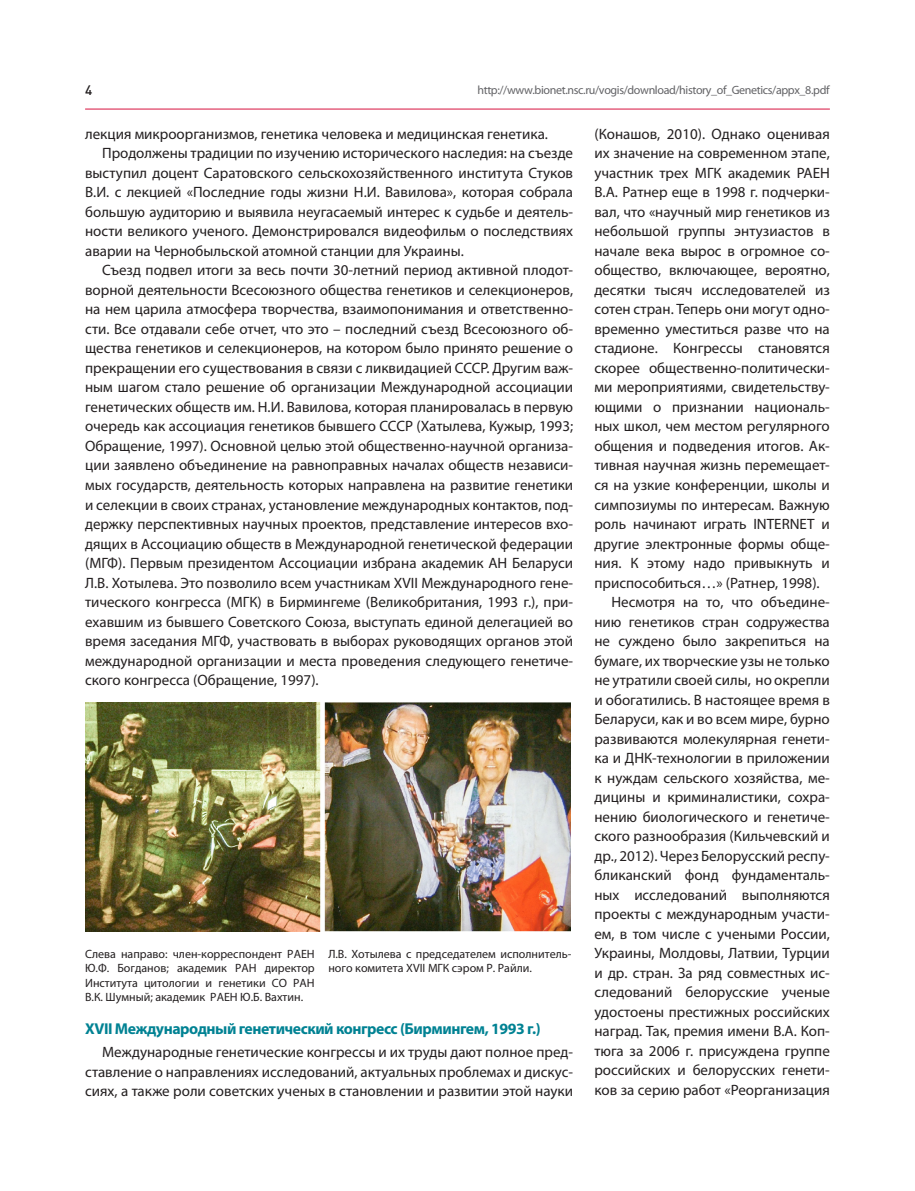
<style>
.page{position:relative;width:915px;height:1191px;background:#fff}
.page>*{position:absolute;margin:0;border:0;box-sizing:border-box;transform-origin:0 0}
.Подзаголовок{font:700 15.75px "Myriad Pro";letter-spacing:-.03em;color:#008293}
.Normal__Web{font:15px/19.5px "Myriad Pro";color:#231f20;text-align:justify}
.t1{font:500 13.5px "DIN Cyr";color:#231f20}
.Подпись_под_рисунком{font:12px/14.4px "Myriad Pro";color:#231f20;text-align:justify}
.t2{font:12px "Myriad Pro";letter-spacing:-.03em;color:#636366}
</style>
<div class="page">
<hr style="left:85px;top:109px;width:744px;height:1px;background:#d7123e">
<img style="left:85px;top:702px;width:485px;height:230px">
<p class="t1" style="left:85px;top:83px;width:9px">4</p>
<p class="t2" style="left:477px;top:83px;width:353px">http://www.bionet.nsc.ru/vogis/download/history_of_Genetics/appx_8.pdf</p>
<p class="Normal__Web" style="left:85px;top:124px;width:464px">лекция микроорганизмов, генетика человека и медицинская генетика.</p>
<p class="Normal__Web" style="left:85px;top:143px;width:489px;text-indent:17px">Продолжены традиции по изучению исторического наследия: на съезде выступил доцент Саратовского сельскохозяйственного института Стуков В.И. с лекцией «Последние годы жизни Н.И. Вавилова», которая собрала большую аудиторию и выявила неугасаемый интерес к судьбе и деятель&shy;ности великого ученого. Демонстрировался видеофильм о последствиях аварии на Чернобыльской атомной станции для Украины.</p>
<p class="Normal__Web" style="left:85px;top:260px;width:489px;text-indent:17px">Съезд подвел итоги за весь почти 30-летний период активной плодот&shy;ворной деятельности Всесоюзного общества генетиков и селекционеров, на нем царила атмосфера творчества, взаимопонимания и ответственно&shy;сти. Все отдавали себе отчет, что это – последний съезд Всесоюзного об&shy;щества генетиков и селекционеров, на котором было принято решение о прекращении его существования в связи с ликвидацией СССР. Другим важ&shy;ным шагом стало решение об организации Международной ассоциации генетических обществ им. Н.И. Вавилова, которая планировалась в первую очередь как ассоциация генетиков бывшего СССР (Хатылева, Кужыр, 1993; Обращение, 1997). Основной целью этой общественно-научной организа&shy;ции заявлено объединение на равноправных началах обществ независи&shy;мых государств, деятельность которых направлена на развитие генетики и селекции в своих странах, установление международных контактов, под&shy;держку перспективных научных проектов, представление интересов вхо&shy;дящих в Ассоциацию обществ в Международной генетической федерации (МГФ). Первым президентом Ассоциации избрана академик АН Беларуси Л.В. Хотылева. Это позволило всем участникам XVII Международного гене&shy;тического конгресса (МГК) в Бирмингеме (Великобритания, 1993 г.), при&shy;ехавшим из бывшего Советского Союза, выступать единой делегацией во время заседания МГФ, участвовать в выборах руководящих органов этой международной организации и места проведения следующего генетиче&shy;ского конгресса (Обращение, 1997).</p>
<p class="Normal__Web" style="left:594px;top:124px;width:237px">(Конашов, 2010). Однако оценивая их значение на современном этапе, участник трех МГК академик РАЕН В.А. Ратнер еще в 1998 г. подчерки&shy;вал, что «научный мир генетиков из небольшой группы энтузиастов в начале века вырос в огромное со&shy;общество, включающее, вероятно, десятки тысяч исследователей из сотен стран. Теперь они могут одно&shy;временно уместиться разве что на стадионе. Конгрессы становятся скорее общественно-политически&shy;ми мероприятиями, свидетельству&shy;ющими о признании националь&shy;ных школ, чем местом регулярного общения и подведения итогов. Ак&shy;тивная научная жизнь перемещает&shy;ся на узкие конференции, школы и симпозиумы по интересам. Важную роль начинают играть INTERNET и другие электронные формы обще&shy;ния. К этому надо привыкнуть и приспособиться…» (Ратнер, 1998).</p>
<p class="Normal__Web" style="left:594px;top:592px;width:237px;text-indent:17px">Несмотря на то, что объедине&shy;нию генетиков стран содружества не суждено было закрепиться на бумаге, их творческие узы не только не утратили своей силы, но окрепли и обогатились. В настоящее время в Беларуси, как и во всем мире, бурно развиваются молекулярная генети&shy;ка и ДНК-технологии в приложении к нуждам сельского хозяйства, ме&shy;дицины и криминалистики, сохра&shy;нению биологического и генетиче&shy;ского разнообразия (Кильчевский и др., 2012). Через Белорусский респу&shy;бликанский фонд фундаменталь&shy;ных исследований выполняются проекты с международным участи&shy;ем, в том числе с учеными России, Украины, Молдовы, Латвии, Турции и др. стран. За ряд совместных ис&shy;следований белорусские ученые удостоены престижных российских наград. Так, премия имени В.А. Коп&shy;тюга за 2006 г. присуждена группе российских и белорусских генети&shy;ков за серию работ «Реорганизация</p>
<p class="Подпись_под_рисунком" style="left:85px;top:946px;width:231px">Слева направо: член-корреспондент РАЕН Ю.Ф. Богданов; академик РАН директор Института цитологии и генетики СО РАН В.К. Шумный; академик РАЕН Ю.Б. Вахтин.</p>
<p class="Подпись_под_рисунком" style="left:328px;top:946px;width:245px">Л.В. Хотылева с председателем исполнитель&shy;ного комитета XVII МГК сэром Р. Райли.</p>
<p class="Подзаголовок" style="left:85px;top:1018px;width:457px">XVII Международный генетический конгресс (Бирмингем, 1993 г.)</p>
<p class="Normal__Web" style="left:85px;top:1042px;width:489px;text-indent:17px">Международные генетические конгрессы и их труды дают полное пред&shy;ставление о направлениях исследований, актуальных проблемах и дискус&shy;сиях, а также роли советских ученых в становлении и развитии этой науки</p>
</div>
